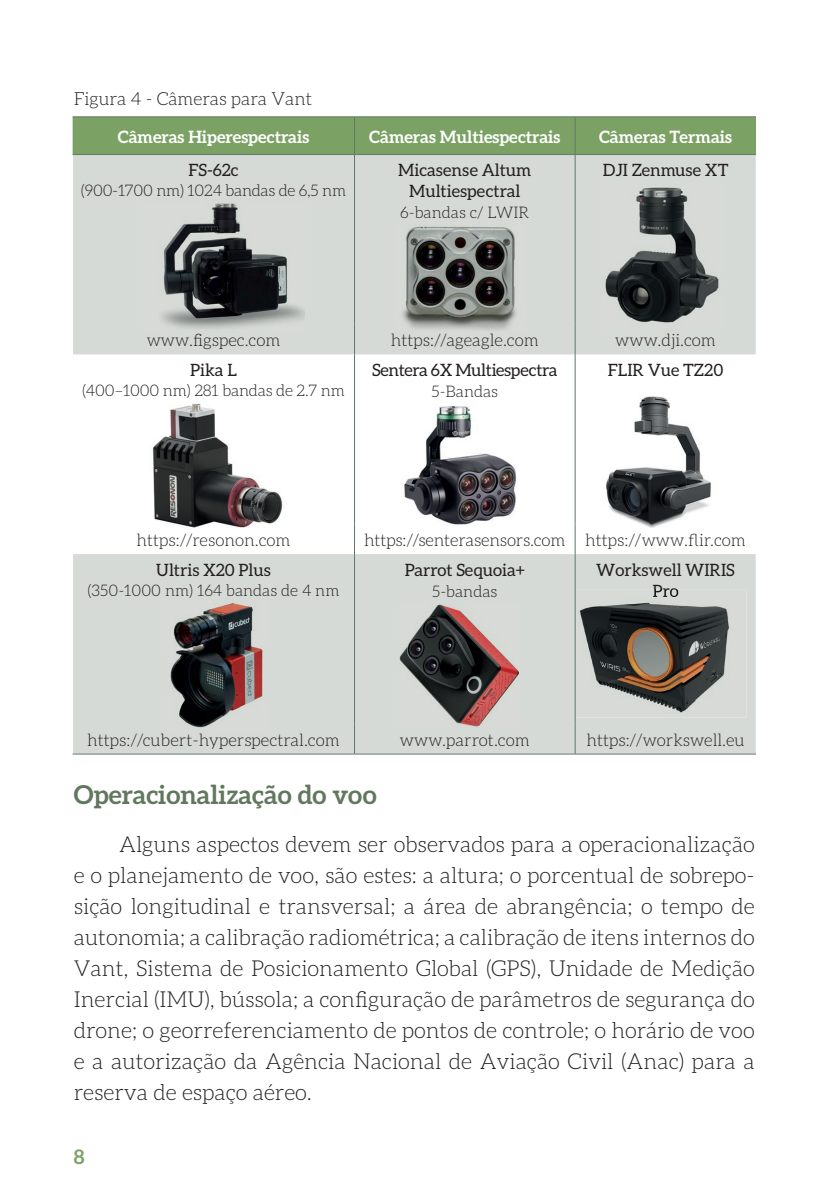
<style>
.page{position:relative;width:840px;height:1191px;background:#fff}
.page>*{position:absolute;margin:0;border:0;box-sizing:border-box;transform-origin:0 0}
.t1{font:700 26px "Aleo";color:#62785e}
.t2{font:300 22px/31px "Aleo";color:#231f20;text-align:justify}
.t3{font:700 20px "Aleo";color:#7ba264}
.t4{font:300 18px "Aleo";color:#231f20}
.t5{font:300 17px "Aleo";color:#231f20}
.t6{font:17px/21px "Aleo";color:#231f20;text-align:center}
.t7{font:700 17px "Aleo";color:#fff}
.t8{font:17px "Aleo";letter-spacing:-.02em;color:#231f20}
.t9{font:300 16px "Aleo";letter-spacing:-.005em;color:#231f20}
</style>
<div class="page">
<div style="left:73px;top:554px;width:682px;height:199px;background:#d6dad6"></div>
<div style="left:652px;top:585px;width:25px;height:5px;background:#d6dad6"></div>
<div style="left:73px;top:155px;width:682px;height:199px;background:#d6dad6"></div>
<div style="left:73px;top:117px;width:682px;height:37px;background:#7ba264"></div>
<hr style="left:73px;top:116px;width:281px;height:1px;background:#61796a">
<hr style="left:354px;top:116px;width:221px;height:1px;background:#61796a">
<hr style="left:354px;top:117px;width:1px;height:37px;background:#61796a">
<hr style="left:575px;top:116px;width:180px;height:1px;background:#61796a">
<hr style="left:574px;top:117px;width:1px;height:37px;background:#61796a">
<hr style="left:73px;top:154px;width:281px;height:1px;background:#61796a">
<hr style="left:354px;top:154px;width:221px;height:1px;background:#61796a">
<hr style="left:575px;top:154px;width:180px;height:1px;background:#61796a">
<hr style="left:354px;top:155px;width:1px;height:170px;background:#61796a">
<hr style="left:574px;top:155px;width:1px;height:170px;background:#61796a">
<svg style="left:354px;top:325px;width:1px;height:29px"></svg>
<svg style="left:574px;top:325px;width:1px;height:29px"></svg>
<hr style="left:354px;top:354px;width:1px;height:170px;background:#61796a">
<hr style="left:574px;top:354px;width:1px;height:170px;background:#61796a">
<hr style="left:354px;top:524px;width:1px;height:30px;background:#61796a">
<hr style="left:574px;top:524px;width:1px;height:30px;background:#61796a">
<hr style="left:354px;top:554px;width:1px;height:170px;background:#61796a">
<hr style="left:574px;top:554px;width:1px;height:170px;background:#61796a">
<hr style="left:354px;top:724px;width:1px;height:30px;background:#61796a">
<hr style="left:574px;top:724px;width:1px;height:30px;background:#61796a">
<hr style="left:73px;top:753px;width:281px;height:1px;background:#61796a">
<hr style="left:354px;top:753px;width:221px;height:1px;background:#61796a">
<hr style="left:575px;top:753px;width:180px;height:1px;background:#61796a">
<img style="left:143px;top:203px;width:161px;height:127px">
<img style="left:152px;top:403px;width:131px;height:125px">
<img style="left:167px;top:600px;width:98px;height:130px">
<img style="left:394px;top:225px;width:131px;height:105px">
<img style="left:404px;top:405px;width:113px;height:120px">
<img style="left:399px;top:604px;width:119px;height:123px">
<img style="left:600px;top:183px;width:120px;height:145px">
<img style="left:606px;top:396px;width:105px;height:132px">
<img style="left:575px;top:590px;width:170px;height:127px">
<img style="left:652px;top:590px;width:25px;height:7px">
<p class="t4" style="left:74px;top:89px;width:240px">Figura 4 - Câmeras para Vant</p>
<p class="t7" style="left:118px;top:127px;width:193px">Câmeras Hiperespectrais</p>
<p class="t7" style="left:369px;top:127px;width:192px">Câmeras Multiespectrais</p>
<p class="t7" style="left:598px;top:127px;width:134px">Câmeras Termais</p>
<p class="t6" style="left:188px;top:159px;width:52px">FS-62c</p>
<p class="t9" style="left:81px;top:182px;width:266px">(900-1700 nm) 1024 bandas de 6,5 nm</p>
<p class="t6" style="left:398px;top:159px;width:135px">Micasense Altum<br>Multiespectral</p>
<p class="t9" style="left:400px;top:204px;width:130px">6-bandas c/ LWIR</p>
<p class="t6" style="left:602px;top:159px;width:127px">DJI Zenmuse XT</p>
<p class="t5" style="left:147px;top:331px;width:135px">www.figspec.com</p>
<p class="t5" style="left:390px;top:331px;width:149px">https://ageagle.com</p>
<p class="t5" style="left:615px;top:331px;width:102px">www.dji.com</p>
<p class="t6" style="left:190px;top:359px;width:48px">Pika L</p>
<p class="t9" style="left:82px;top:382px;width:264px">(400–1000 nm) 281 bandas de 2.7 nm</p>
<p class="t8" style="left:372px;top:360px;width:187px">Sentera 6X Multiespectra</p>
<p class="t9" style="left:431px;top:383px;width:68px">5-Bandas</p>
<p class="t6" style="left:607px;top:359px;width:117px">FLIR Vue TZ20</p>
<p class="t5" style="left:136px;top:531px;width:155px">https://resonon.com</p>
<p class="t5" style="left:364px;top:531px;width:383px">https://senterasensors.com https://www.flir.com</p>
<p class="t6" style="left:156px;top:559px;width:116px">Ultris X20 Plus</p>
<p class="t9" style="left:88px;top:581px;width:253px">(350-1000 nm) 164 bandas de 4 nm</p>
<p class="t6" style="left:596px;top:559px;width:140px">Workswell WIRIS<br>Pro</p>
<p class="t6" style="left:404px;top:559px;width:122px">Parrot Sequoia+</p>
<p class="t9" style="left:432px;top:582px;width:67px">5-bandas</p>
<p class="t5" style="left:87px;top:731px;width:254px">https://cubert-hyperspectral.com</p>
<p class="t5" style="left:399px;top:731px;width:131px">www.parrot.com</p>
<p class="t5" style="left:586px;top:731px;width:160px">https://workswell.eu</p>
<p class="t1" style="left:74px;top:779px;width:304px">Operacionalização do voo</p>
<p class="t2" style="left:74px;top:829px;width:682px;text-indent:45px">Alguns aspectos devem ser observados para a operacionalização e o planejamento de voo, são estes: a altura; o porcentual de sobrepo&shy;sição longitudinal e transversal; a área de abrangência; o tempo de autonomia; a calibração radiométrica; a calibração de itens internos do Vant, Sistema de Posicionamento Global (GPS), Unidade de Medição Inercial (IMU), bússola; a configuração de parâmetros de segurança do drone; o georreferenciamento de pontos de controle; o horário de voo e a autorização da Agência Nacional de Aviação Civil (Anac) para a reserva de espaço aéreo.</p>
<p class="t3" style="left:74px;top:1145px;width:12px">8</p>
</div>
